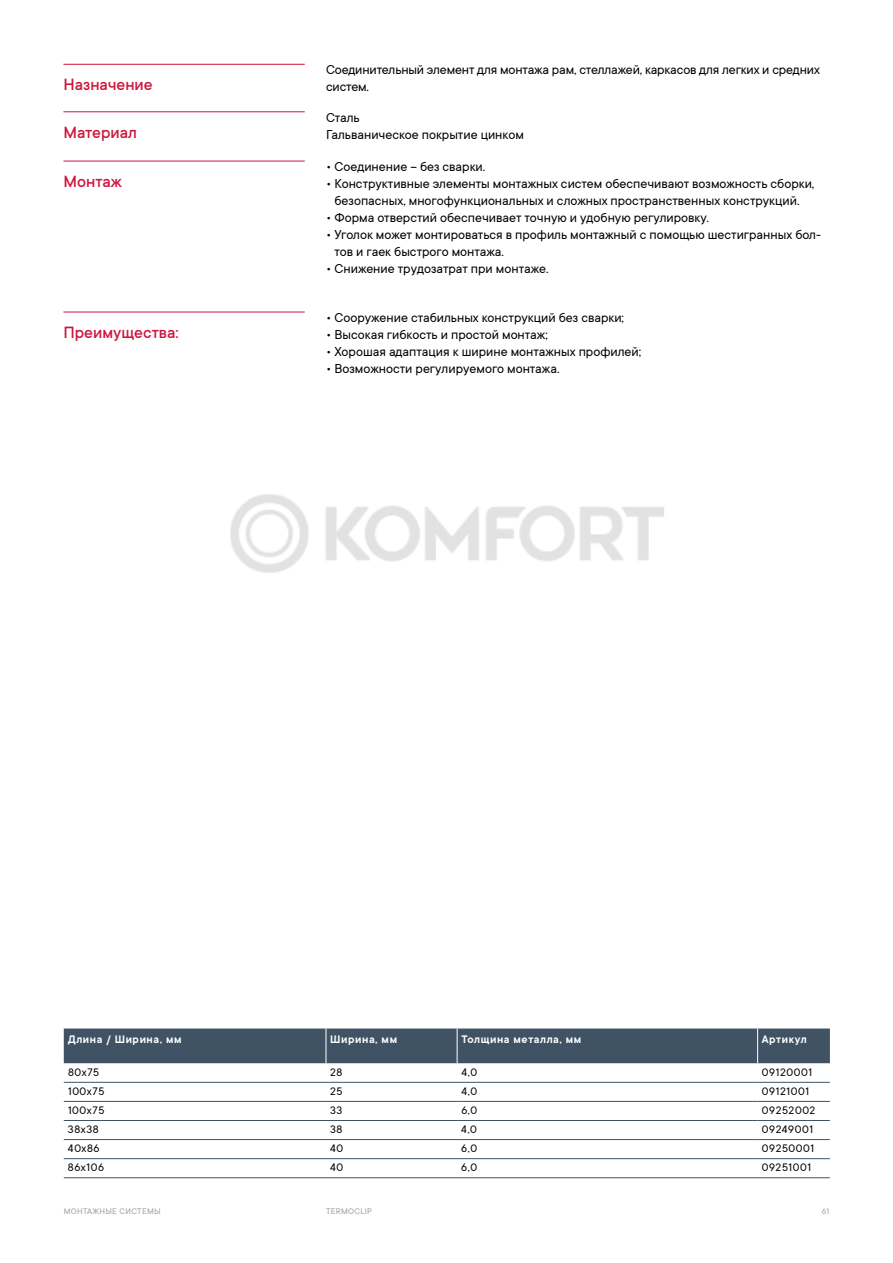
<style>
.page{position:relative;width:893px;height:1263px;background:#fff}
.page>*{position:absolute;margin:0;border:0;box-sizing:border-box;transform-origin:0 0}
.t1{font:500 18px "TT Commons";color:#cd153e}
.t2{font:14.25px/17.1px "TT Commons";color:#000}
.t3{font:12px "TT Commons";letter-spacing:.05em;color:#000}
.t4{font:600 12px "TT Commons";letter-spacing:.05em;color:#fff}
.t5{font:9px "TT Commons";letter-spacing:.03em;color:#9ba1a7}
</style>
<div class="page">
<hr style="left:63px;top:111px;width:242px;height:1px;background:#cd153e">
<hr style="left:63px;top:161px;width:242px;height:1px;background:#cd153e">
<hr style="left:63px;top:312px;width:242px;height:1px;background:#cd153e">
<hr style="left:63px;top:64px;width:242px;height:1px;background:#cd153e">
<div style="left:64px;top:1028px;width:766px;height:35px;background:#3f5364"></div>
<hr style="left:64px;top:1177px;width:262px;height:1px;background:#3f5364">
<hr style="left:326px;top:1177px;width:131px;height:1px;background:#3f5364">
<hr style="left:457px;top:1177px;width:301px;height:1px;background:#3f5364">
<hr style="left:758px;top:1177px;width:72px;height:1px;background:#3f5364">
<hr style="left:457px;top:1028px;width:1px;height:35px;background:#fff">
<hr style="left:757px;top:1028px;width:1px;height:35px;background:#fff">
<hr style="left:326px;top:1028px;width:1px;height:35px;background:#fff">
<hr style="left:64px;top:1082px;width:262px;height:1px;background:#3f5364">
<hr style="left:326px;top:1082px;width:131px;height:1px;background:#3f5364">
<hr style="left:457px;top:1082px;width:301px;height:1px;background:#3f5364">
<hr style="left:758px;top:1082px;width:72px;height:1px;background:#3f5364">
<hr style="left:64px;top:1101px;width:262px;height:1px;background:#3f5364">
<hr style="left:326px;top:1101px;width:131px;height:1px;background:#3f5364">
<hr style="left:457px;top:1101px;width:301px;height:1px;background:#3f5364">
<hr style="left:758px;top:1101px;width:72px;height:1px;background:#3f5364">
<hr style="left:64px;top:1120px;width:262px;height:1px;background:#3f5364">
<hr style="left:326px;top:1120px;width:131px;height:1px;background:#3f5364">
<hr style="left:457px;top:1120px;width:301px;height:1px;background:#3f5364">
<hr style="left:758px;top:1120px;width:72px;height:1px;background:#3f5364">
<hr style="left:64px;top:1139px;width:262px;height:1px;background:#3f5364">
<hr style="left:326px;top:1139px;width:131px;height:1px;background:#3f5364">
<hr style="left:457px;top:1139px;width:301px;height:1px;background:#3f5364">
<hr style="left:758px;top:1139px;width:72px;height:1px;background:#3f5364">
<hr style="left:64px;top:1158px;width:262px;height:1px;background:#3f5364">
<hr style="left:326px;top:1158px;width:131px;height:1px;background:#3f5364">
<hr style="left:457px;top:1158px;width:301px;height:1px;background:#3f5364">
<hr style="left:758px;top:1158px;width:72px;height:1px;background:#3f5364">
<img style="left:230px;top:494px;width:434px;height:79px">
<p class="t1" style="left:63px;top:78px;width:91px">Назначение</p>
<p class="t1" style="left:63px;top:125px;width:75px">Материал</p>
<p class="t1" style="left:63px;top:174px;width:60px">Монтаж</p>
<p class="t1" style="left:63px;top:325px;width:117px">Преимущества:</p>
<p class="t2" style="left:326px;top:61px;width:495px">Соединительный элемент для монтажа рам, стеллажей, каркасов для легких и средних систем.</p>
<p class="t2" style="left:326px;top:108px;width:199px">Сталь<br>Гальваническое покрытие цинком</p>
<p class="t2" style="left:326px;top:157px;width:161px">• Соединение – без сварки.</p>
<p class="t2" style="left:326px;top:175px;width:490px;text-align:center">• Конструктивные элементы монтажных систем обеспечивают возможность сборки, безопасных, многофункциональных и сложных пространственных конструкций.</p>
<p class="t2" style="left:326px;top:209px;width:384px">• Форма отверстий обеспечивает точную и удобную регулировку.</p>
<p class="t2" style="left:334px;top:226px;width:488px;text-indent:-9px">• Уголок может монтироваться в профиль монтажный с помощью шестигранных бол&shy;тов и гаек быстрого монтажа.</p>
<p class="t2" style="left:326px;top:260px;width:224px">• Снижение трудозатрат при монтаже.</p>
<p class="t2" style="left:326px;top:308px;width:299px">• Сооружение стабильных конструкций без сварки;</p>
<p class="t2" style="left:326px;top:325px;width:223px">• Высокая гибкость и простой монтаж;</p>
<p class="t2" style="left:326px;top:343px;width:317px">• Хорошая адаптация к ширине монтажных профилей;</p>
<p class="t2" style="left:326px;top:360px;width:235px">• Возможности регулируемого монтажа.</p>
<p class="t4" style="left:68px;top:1034px;width:115px">Длина / Ширина, мм</p>
<p class="t4" style="left:330px;top:1034px;width:68px">Ширина, мм</p>
<p class="t4" style="left:461px;top:1034px;width:121px">Толщина металла, мм</p>
<p class="t4" style="left:762px;top:1034px;width:47px">Артикул</p>
<p class="t3" style="left:68px;top:1066px;width:33px">80x75</p>
<p class="t3" style="left:330px;top:1066px;width:14px">28</p>
<p class="t3" style="left:461px;top:1066px;width:17px">4,0</p>
<p class="t3" style="left:762px;top:1066px;width:52px">09120001</p>
<p class="t3" style="left:68px;top:1085px;width:38px">100x75</p>
<p class="t3" style="left:330px;top:1085px;width:14px">25</p>
<p class="t3" style="left:461px;top:1085px;width:17px">4,0</p>
<p class="t3" style="left:762px;top:1085px;width:49px">09121001</p>
<p class="t3" style="left:68px;top:1104px;width:38px">100x75</p>
<p class="t3" style="left:330px;top:1104px;width:14px">33</p>
<p class="t3" style="left:461px;top:1104px;width:17px">6,0</p>
<p class="t3" style="left:762px;top:1104px;width:55px">09252002</p>
<p class="t3" style="left:68px;top:1123px;width:32px">38x38</p>
<p class="t3" style="left:330px;top:1123px;width:14px">38</p>
<p class="t3" style="left:461px;top:1123px;width:17px">4,0</p>
<p class="t3" style="left:762px;top:1123px;width:53px">09249001</p>
<p class="t3" style="left:68px;top:1142px;width:33px">40x86</p>
<p class="t3" style="left:330px;top:1142px;width:15px">40</p>
<p class="t3" style="left:461px;top:1142px;width:17px">6,0</p>
<p class="t3" style="left:762px;top:1142px;width:54px">09250001</p>
<p class="t3" style="left:68px;top:1161px;width:38px">86x106</p>
<p class="t3" style="left:330px;top:1161px;width:15px">40</p>
<p class="t3" style="left:461px;top:1161px;width:17px">6,0</p>
<p class="t3" style="left:762px;top:1161px;width:51px">09251001</p>
<p class="t5" style="left:64px;top:1205px;width:99px">МОНТАЖНЫЕ СИСТЕМЫ</p>
<p class="t5" style="left:326px;top:1205px;width:48px">TERMOCLIP</p>
<p class="t5" style="left:822px;top:1206px;width:9px">61</p>
</div>
